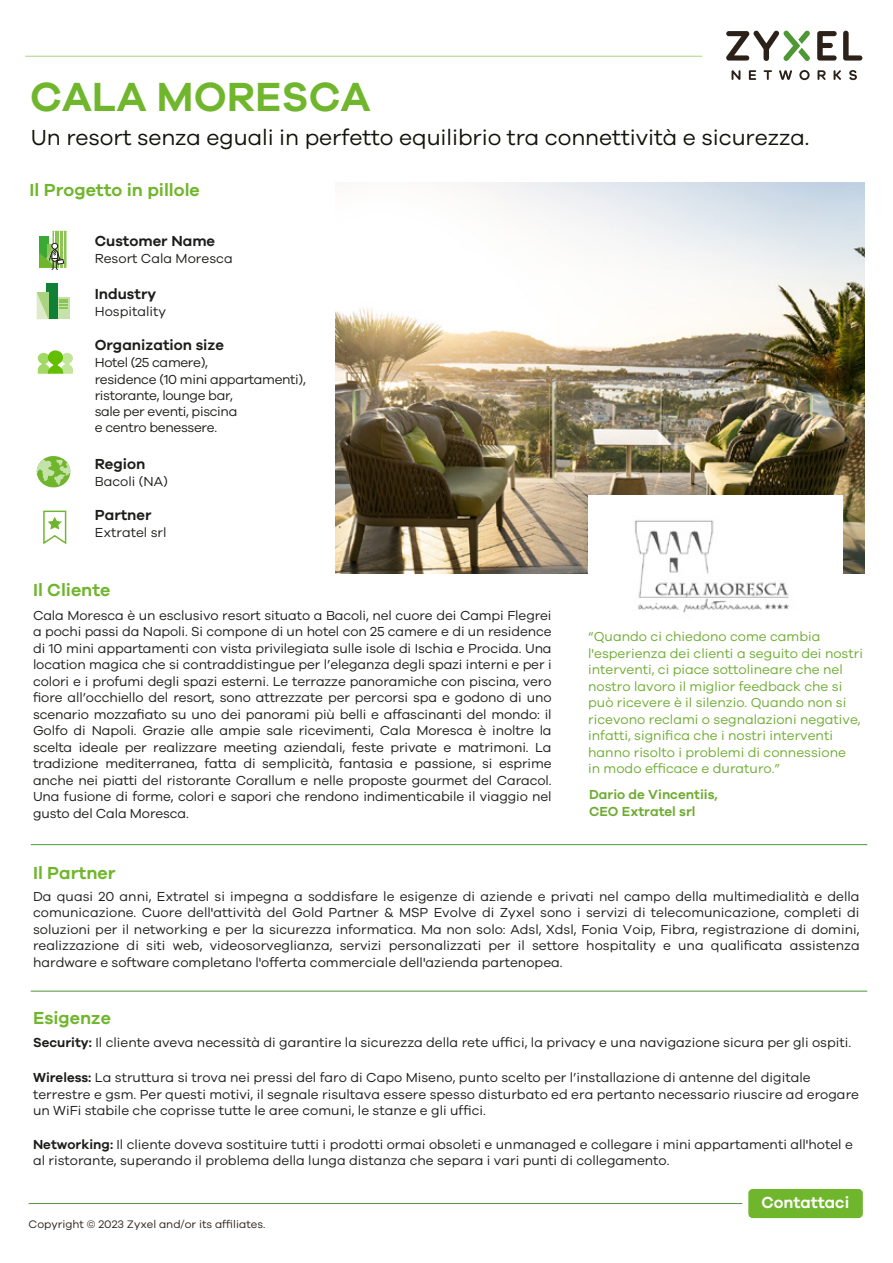
<style>
.page{position:relative;width:893px;height:1263px;background:#fff}
.page>*{position:absolute;margin:0;border:0;box-sizing:border-box;transform-origin:0 0}
.t1{font:600 42px "Galano Grotesque";color:#70b62c}
.t2{font:22.5px "Galano Grotesque";letter-spacing:-.005em;color:#131309}
.t3{font:600 18px "Galano Grotesque";color:#70b62c}
.t4{font:600 16.5px "Galano Grotesque";color:#fff}
.t5{font:600 15px "Galano Grotesque";color:#1d1d1b}
.t6{font:13.5px/16.5px "Galano Grotesque";color:#1d1d1b;text-align:justify}
.t7{font:13.5px/16.5px "Galano Grotesque";color:#6eac31}
.t8{font:13.5px/16.2px "Galano Grotesque";letter-spacing:-.025em;color:#1d1d1b}
.t9{font:600 13.5px/16.5px "Galano Grotesque";color:#6eac31}
.t10{font:11.25px "Galano Grotesque";color:#2c211a}
.s1{font-weight:600}
</style>
<div class="page">
<img style="left:336px;top:182px;width:529px;height:391px">
<div style="left:588px;top:495px;width:254px;height:140px;background:#fff"></div>
<svg style="left:731px;top:70px;width:9px;height:10px"></svg>
<svg style="left:749px;top:70px;width:7px;height:10px"></svg>
<svg style="left:764px;top:70px;width:8px;height:10px"></svg>
<svg style="left:779px;top:70px;width:13px;height:10px"></svg>
<svg style="left:799px;top:70px;width:11px;height:10px"></svg>
<svg style="left:834px;top:70px;width:7px;height:10px"></svg>
<svg style="left:849px;top:70px;width:8px;height:10px"></svg>
<svg style="left:817px;top:70px;width:9px;height:10px"></svg>
<svg style="left:843px;top:31px;width:19px;height:30px"></svg>
<svg style="left:817px;top:31px;width:20px;height:30px"></svg>
<svg style="left:726px;top:30px;width:84px;height:31px"></svg>
<hr style="left:25px;top:56px;width:677px;height:1px;background:#a9d380">
<hr style="left:29px;top:1203px;width:713px;height:1px;background:#4d9735">
<hr style="left:31px;top:844px;width:836px;height:1px;background:#4d9735">
<hr style="left:31px;top:991px;width:836px;height:1px;background:#4d9735">
<div style="left:46px;top:283px;width:12px;height:36px;background:#0f8035"></div>
<div style="left:58px;top:297px;width:11px;height:22px;background:#c6e2ab"></div>
<svg style="left:37px;top:292px;width:11px;height:27px"></svg>
<svg style="left:59px;top:299px;width:9px;height:10px"></svg>
<svg style="left:39px;top:231px;width:28px;height:39px"></svg>
<svg style="left:36px;top:456px;width:35px;height:32px"></svg>
<svg style="left:38px;top:350px;width:35px;height:24px"></svg>
<svg style="left:43px;top:510px;width:24px;height:35px"></svg>
<div style="left:748px;top:1189px;width:115px;height:29px;background:#70b62c;border-radius:4px"></div>
<img style="left:634px;top:520px;width:155px;height:93px">
<h1 class="t1" style="left:30px;top:71px;width:342px">CALA MORESCA</h1>
<h2 class="t2" style="left:31px;top:123px;width:780px">Un resort senza eguali in perfetto equilibrio tra connettività e sicurezza.</h2>
<h3 class="t3" style="left:30px;top:179px;width:172px">Il Progetto in pillole</h3>
<p class="t5" style="left:95px;top:232px;width:122px">Customer Name</p>
<p class="t6" style="left:95px;top:250px;width:139px">Resort Cala Moresca</p>
<p class="t5" style="left:95px;top:285px;width:63px">Industry</p>
<p class="t6" style="left:95px;top:303px;width:73px">Hospitality</p>
<p class="t5" style="left:95px;top:336px;width:131px">Organization size</p>
<p class="t8" style="left:95px;top:354px;width:213px">Hotel (25 camere),<br>residence (10 mini appartamenti), ristorante, lounge bar,<br>sale per eventi, piscina<br>e centro benessere.</p>
<p class="t5" style="left:95px;top:455px;width:52px">Region</p>
<p class="t6" style="left:95px;top:473px;width:75px">Bacoli (NA)</p>
<p class="t5" style="left:95px;top:506px;width:58px">Partner</p>
<p class="t6" style="left:95px;top:524px;width:73px">Extratel srl</p>
<h3 class="t3" style="left:33px;top:579px;width:79px">Il Cliente</h3>
<p class="t6" style="left:33px;top:606px;width:520px">Cala Moresca è un esclusivo resort situato a Bacoli, nel cuore dei Campi Flegrei a pochi passi da Napoli. Si compone di un hotel con 25 camere e di un residence di 10 mini appartamenti con vista privilegiata sulle isole di Ischia e Procida. Una location magica che si contraddistingue per l’eleganza degli spazi interni e per i colori e i profumi degli spazi esterni. Le terrazze panoramiche con piscina, vero fiore all’occhiello del resort, sono attrezzate per percorsi spa e godono di uno scenario mozzafiato su uno dei panorami più belli e affascinanti del mondo: il Golfo di Napoli. Grazie alle ampie sale ricevimenti, Cala Moresca è inoltre la scelta ideale per realizzare meeting aziendali, feste private e matrimoni. La tradizione mediterranea, fatta di semplicità, fantasia e passione, si esprime anche nei piatti del ristorante Corallum e nelle proposte gourmet del Caracol.<br>Una fusione di forme, colori e sapori che rendono indimenticabile il viaggio nel gusto del Cala Moresca.</p>
<h3 class="t3" style="left:33px;top:862px;width:84px">Il Partner</h3>
<p class="t7" style="left:588px;top:628px;width:276px">“Quando ci chiedono come cambia l'esperienza dei clienti a seguito dei nostri interventi, ci piace sottolineare che nel nostro lavoro il miglior feedback che si può ricevere è il silenzio. Quando non si ricevono reclami o segnalazioni negative, infatti, significa che i nostri interventi hanno risolto i problemi di connessione<br>in modo efficace e duraturo.”</p>
<p class="t9" style="left:589px;top:786px;width:130px">Dario de Vincentiis,<br>CEO Extratel srl</p>
<p class="t6" style="left:33px;top:887px;width:828px">Da quasi 20 anni, Extratel si impegna a soddisfare le esigenze di aziende e privati nel campo della multimedialità e della comunicazione. Cuore dell'attività del Gold Partner &amp; MSP Evolve di Zyxel sono i servizi di telecomunicazione, completi di soluzioni per il networking e per la sicurezza informatica. Ma non solo: Adsl, Xdsl, Fonia Voip, Fibra, registrazione di domini, realizzazione di siti web, videosorveglianza, servizi personalizzati per il settore hospitality e una qualificata assistenza hardware e software completano l'offerta commerciale dell'azienda partenopea.</p>
<h3 class="t3" style="left:33px;top:1007px;width:79px">Esigenze</h3>
<p class="t6" style="left:33px;top:1034px;width:820px"><span class="s1">Security:</span> Il cliente aveva necessità di garantire la sicurezza della rete uffici, la privacy e una navigazione sicura per gli ospiti.</p>
<p class="t6" style="left:33px;top:1069px;width:827px;text-align:left"><span class="s1">Wireless:</span> La struttura si trova nei pressi del faro di Capo Miseno, punto scelto per l’installazione di antenne del digitale terrestre e gsm. Per questi motivi, il segnale risultava essere spesso disturbato ed era pertanto necessario riuscire ad erogare un WiFi stabile che coprisse tutte le aree comuni, le stanze e gli uffici.</p>
<p class="t6" style="left:33px;top:1136px;width:821px"><span class="s1">Networking:</span> Il cliente doveva sostituire tutti i prodotti ormai obsoleti e unmanaged e collegare i mini appartamenti all'hotel e al ristorante, superando il problema della lunga distanza che separa i vari punti di collegamento.</p>
<p class="t10" style="left:29px;top:1217px;width:238px">Copyright © 2023 Zyxel and/or its affiliates.</p>
<p class="t4" style="left:761px;top:1192px;width:89px">Contattaci</p>
</div>
